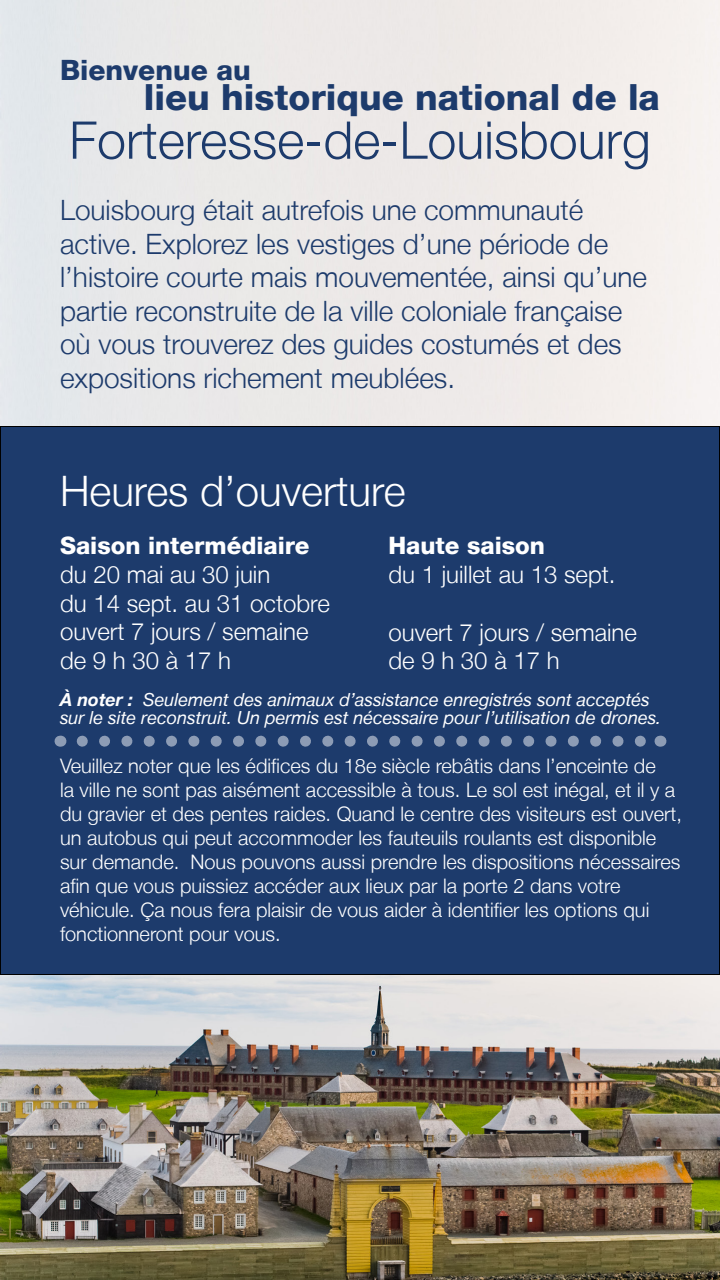
<style>
.page{position:relative;width:720px;height:1280px;background:#fff}
.page>*{position:absolute;margin:0;border:0;box-sizing:border-box;transform-origin:0 0}
.t1{font:300 52px "Helvetica Neue LT";color:#1d3b6c}
.t2{font:300 42px "Helvetica Neue LT";color:#fff}
.t3{font:800 36px "Helvetica Neue LT";color:#1d3b6c}
.t4{font:300 28px/33.6px "Helvetica Neue LT";color:#1d3b6c}
.t5{font:800 28px "Helvetica Neue LT";color:#1d3b6c}
.t6{font:300 24px/28.8px "Helvetica Neue LT";color:#fff}
.t7{font:800 24px "Helvetica Neue LT";color:#fff}
.t8{font:300 20px/24px "Helvetica Neue LT";color:#fff}
.t9{font:italic 18px/18px "Helvetica Neue LT";color:#fff}
.s1{font-weight:700}
</style>
<div class="page">
<img style="left:0;top:0;width:720px;height:1280px">
<div style="left:0;top:426px;width:719px;height:548px;background:#1d3b6c"></div>
<svg style="left:82px;top:736px;width:564px;height:11px"></svg>
<h3 class="t5" style="left:60px;top:53px;width:192px">Bienvenue au</h3>
<h3 class="t3" style="left:144px;top:75px;width:518px">lieu historique national de la</h3>
<h1 class="t1" style="left:69px;top:108px;width:583px">Forteresse-de-Louisbourg</h1>
<p class="t4" style="left:60px;top:193px;width:589px">Louisbourg était autrefois une communauté active. Explorez les vestiges d’une période de l’histoire courte mais mouvementée, ainsi qu’une partie reconstruite de la ville coloniale française où vous trouverez des guides costumés et des expositions richement meublées.</p>
<h2 class="t2" style="left:60px;top:465px;width:347px">Heures d’ouverture</h2>
<p class="t7" style="left:60px;top:531px;width:251px">Saison intermédiaire</p>
<p class="t6" style="left:60px;top:559px;width:271px">du 20 mai au 30 juin<br>du 14 sept. au 31 octobre ouvert 7 jours / semaine de 9 h 30 à 17 h</p>
<p class="t9" style="left:60px;top:691px;width:603px"><span class="s1">À noter :</span> Seulement des animaux d’assistance enregistrés sont acceptés sur le site reconstruit. Un permis est nécessaire pour l’utilisation de drones.</p>
<p class="t8" style="left:60px;top:753px;width:623px">Veuillez noter que les édifices du 18e siècle rebâtis dans l’enceinte de<br>la ville ne sont pas aisément accessible à tous. Le sol est inégal, et il y a du gravier et des pentes raides. Quand le centre des visiteurs est ouvert, un autobus qui peut accommoder les fauteuils roulants est disponible sur demande. Nous pouvons aussi prendre les dispositions nécessaires afin que vous puissiez accéder aux lieux par la porte 2 dans votre véhicule. Ça nous fera plaisir de vous aider à identifier les options qui fonctionneront pour vous.</p>
<p class="t7" style="left:388px;top:531px;width:158px">Haute saison</p>
<p class="t6" style="left:388px;top:559px;width:229px">du 1 juillet au 13 sept.</p>
<p class="t6" style="left:388px;top:617px;width:250px">ouvert 7 jours / semaine de 9 h 30 à 17 h</p>
</div>
